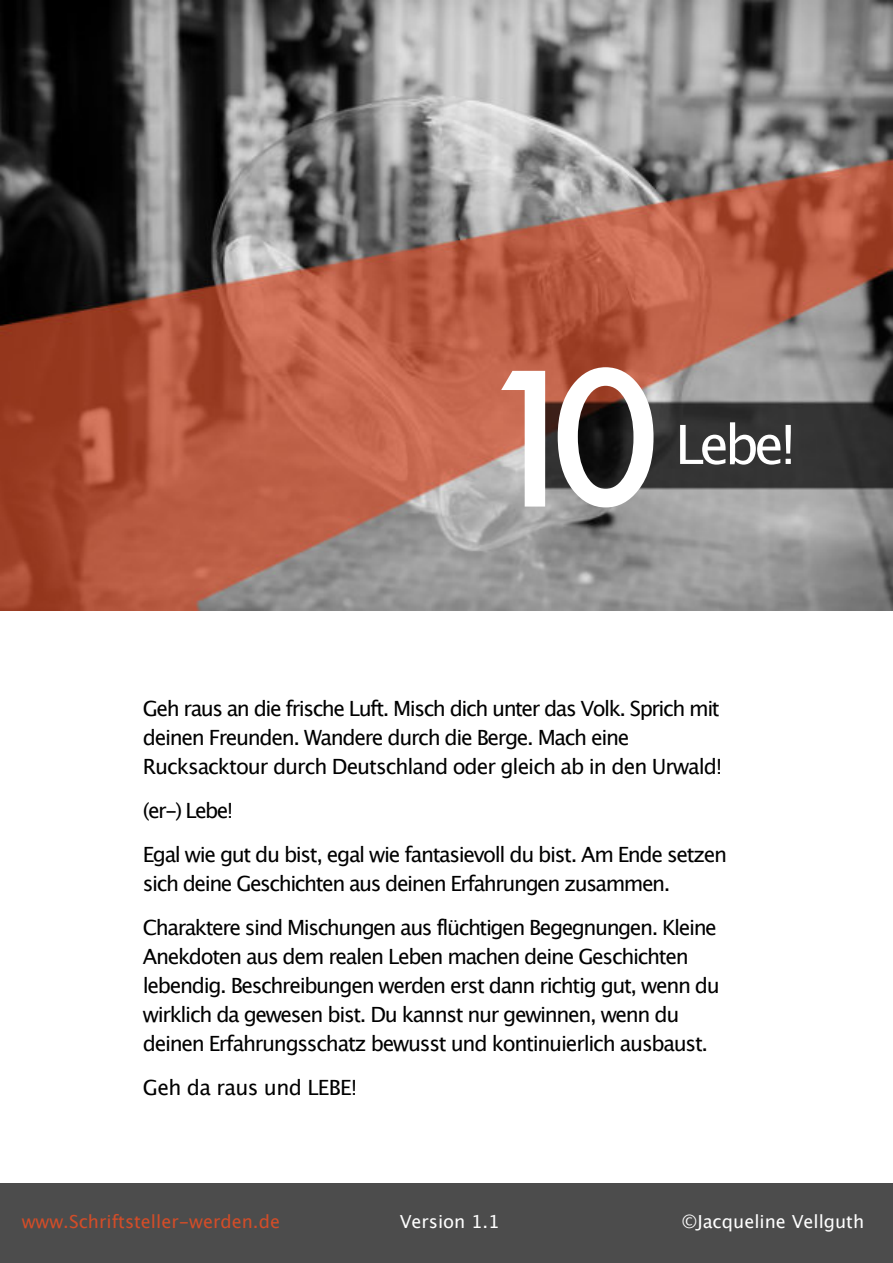
<style>
.page{position:relative;width:893px;height:1263px;background:#fff}
.page>*{position:absolute;margin:0;border:0;box-sizing:border-box;transform-origin:0 0}
.t1{font:500 180px "Futura";color:#fff}
.t2{font:54px "Lucida Grande";color:#fff}
.t3{font:21px/29px "Lucida Grande";letter-spacing:-.065em;color:#000}
.t4{font:21px "Lucida Grande";letter-spacing:-.03em;color:#000}
.t5{font:18px "Lucida Grande";color:#fff}
.t6{font:18px "Lucida Grande";color:#d34d28}
</style>
<div class="page">
<div style="left:0;top:1183px;width:893px;height:80px;background:#4c4c4c"></div>
<img style="left:0;top:0;width:893px;height:610px">
<h1 class="t1" style="left:476px;top:357px;width:187px">10</h1>
<h2 class="t2" style="left:675px;top:422px;width:123px">Lebe!</h2>
<p class="t3" style="left:143px;top:696px;width:581px">Geh raus an die frische Luft. Misch dich unter das Volk. Sprich mit deinen Freunden. Wandere durch die Berge. Mach eine<br>Rucksacktour durch Deutschland oder gleich ab in den Urwald!</p>
<p class="t3" style="left:143px;top:790px;width:586px;line-height:44px">(er-) Lebe!<br>Egal wie gut du bist, egal wie fantasievoll du bist. Am Ende setzen</p>
<p class="t3" style="left:143px;top:863px;width:576px;line-height:44px">sich deine Geschichten aus deinen Erfahrungen zusammen.<br>Charaktere sind Mischungen aus flüchtigen Begegnungen. Kleine</p>
<p class="t3" style="left:143px;top:944px;width:578px">Anekdoten aus dem realen Leben machen deine Geschichten lebendig. Beschreibungen werden erst dann richtig gut, wenn du wirklich da gewesen bist. Du kannst nur gewinnen, wenn du deinen Erfahrungsschatz bewusst und kontinuierlich ausbaust.</p>
<p class="t4" style="left:143px;top:1079px;width:216px">Geh da raus und LEBE!</p>
<p class="t6" style="left:22px;top:1214px;width:260px">www.Schriftsteller-werden.de</p>
<p class="t5" style="left:400px;top:1214px;width:101px">Version 1.1</p>
<p class="t5" style="left:682px;top:1214px;width:184px">©Jacqueline Vellguth</p>
</div>
